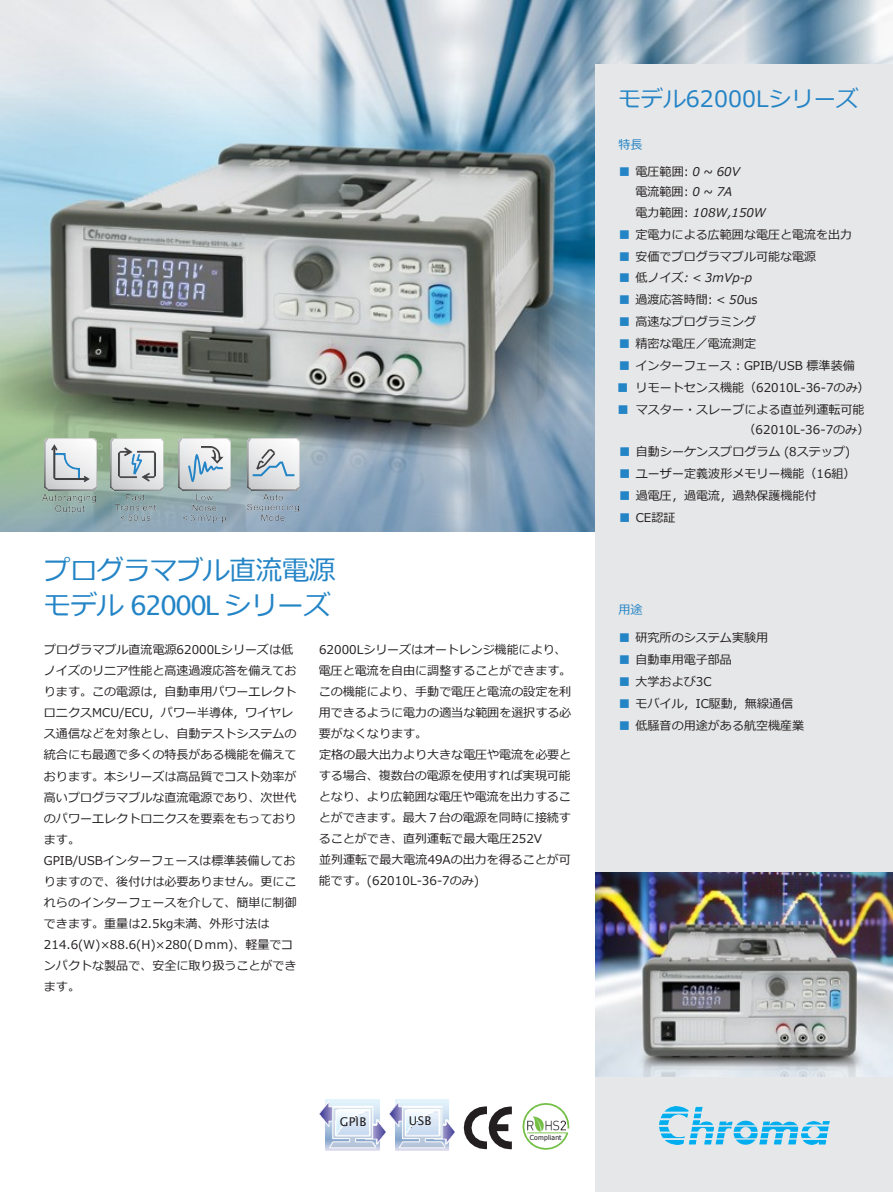
<style>
.page{position:relative;width:893px;height:1192px;background:#fff}
.page>*{position:absolute;margin:0;border:0;box-sizing:border-box;transform-origin:0 0}
.t1{font:27px/35px "Meiryo";letter-spacing:-.02em;color:#2384c6}
.t2{font:22.5px "Meiryo";color:#2384c6}
.t3{font:12px/21px "Meiryo";color:#231f20}
.t4{font:italic 12px "Meiryo";color:#231f20}
.t5{font:12px "Lucida Sans";letter-spacing:.03em;color:#231f20}
.t6{font:12px "Meiryo";color:#2384c6}
.t7{font:6.9px "Tahoma";letter-spacing:.03em;color:#231f20}
.s1{font-family:"Lucida Sans"}
.s2{font-family:"Sim Sun";color:#2384c6}
.s3{font-style:italic}
.s4{font-style:normal}
.s5{font-family:"Sim Sun";font-style:normal;color:#2384c6}
</style>
<div class="page">
<img style="left:0;top:0;width:892px;height:532px">
<div style="left:595px;top:64px;width:297px;height:1126px;background:#e6e7e8"></div>
<img style="left:801px;top:1121px;width:28px;height:23px">
<img style="left:659px;top:1106px;width:54px;height:38px">
<svg style="left:715px;top:1120px;width:83px;height:24px"></svg>
<img style="left:595px;top:872px;width:297px;height:204px">
<img style="left:395px;top:1099px;width:54px;height:51px">
<img style="left:446px;top:1119px;width:9px;height:24px">
<img style="left:389px;top:1101px;width:19px;height:24px">
<svg style="left:398px;top:1106px;width:48px;height:41px"></svg>
<img style="left:407px;top:1111px;width:30px;height:22px">
<img style="left:326px;top:1099px;width:54px;height:51px">
<img style="left:376px;top:1119px;width:10px;height:24px">
<img style="left:320px;top:1101px;width:18px;height:24px">
<svg style="left:329px;top:1106px;width:47px;height:41px"></svg>
<img style="left:337px;top:1111px;width:31px;height:22px">
<div style="left:335px;top:1109px;width:35px;height:26px;border:1px solid #fff"></div>
<div style="left:405px;top:1109px;width:34px;height:26px;border:1px solid #fff"></div>
<svg style="left:464px;top:1106px;width:48px;height:42px"></svg>
<svg style="left:522px;top:1103px;width:47px;height:46px"></svg>
<img style="left:527px;top:1115px;width:38px;height:15px">
<img style="left:183px;top:494px;width:43px;height:28px">
<img style="left:115px;top:494px;width:41px;height:27px">
<img style="left:247px;top:494px;width:51px;height:27px">
<img style="left:42px;top:494px;width:53px;height:19px">
<img style="left:178px;top:438px;width:52px;height:52px">
<img style="left:44px;top:438px;width:52px;height:52px">
<img style="left:247px;top:438px;width:52px;height:52px">
<img style="left:111px;top:438px;width:52px;height:52px">
<img style="left:256px;top:449px;width:18px;height:12px">
<svg style="left:253px;top:461px;width:41px;height:15px"></svg>
<svg style="left:51px;top:444px;width:39px;height:38px"></svg>
<img style="left:202px;top:447px;width:21px;height:7px">
<svg style="left:188px;top:454px;width:35px;height:28px"></svg>
<p class="t1" style="left:44px;top:554px;width:293px">プログラマブル直流電源モデル <span class="s1">62000L</span> シリーズ</p>
<p class="t3" style="left:44px;top:640px;width:254px">プログラマブル直流電源62000Lシリーズは低ノイズのリニア性能と高速過渡応答を備えております。この電源は，自動車用パワーエレクトロニクスMCU/ECU，パワー半導体，ワイヤレス通信などを対象とし、自動テストシステムの統合にも最適で多くの特長がある機能を備えております。本シリーズは高品質でコスト効率が高いプログラマブルな直流電源であり、次世代のパワーエレクトロニクスを要素をもっております。<br>GPIB/USBインターフェースは標準装備しておりますので、後付けは必要ありません。更にこれらのインターフェースを介して、簡単に制御できます。重量は2.5kg未満、外形寸法は<br>214.6(W)×88.6(H)×280(Ｄｍｍ)、軽量でコ</p>
<p class="t3" style="left:44px;top:955px;width:254px">ンパクトな製品で、安全に取り扱うことができます。</p>
<p class="t3" style="left:319px;top:639px;width:254px">62000Lシリーズはオートレンジ機能により、電圧と電流を自由に調整することができます。この機能により、手動で電圧と電流の設定を利用できるように電力の適当な範囲を選択する必要がなくなります。</p>
<p class="t3" style="left:319px;top:744px;width:254px;text-align:justify">定格の最大出力より大きな電圧や電流を必要とする場合、複数台の電源を使用すれば実現可能となり、より広範囲な電圧や電流を出力することができます。最大７台の電源を同時に接続することができ、直列運転で最大電圧252V</p>
<p class="t3" style="left:319px;top:850px;width:253px">並列運転で最大電流49Aの出力を得ることが可能です。(62010L-36-7のみ)</p>
<p class="t2" style="left:618px;top:83px;width:242px">モデル62000Lシリーズ</p>
<p class="t6" style="left:618px;top:137px;width:26px">特長</p>
<p class="t3" style="left:618px;top:162px;width:123px"><span class="s2">■</span> 電圧範囲: <span class="s3">0</span> ~ <span class="s3">60V</span></p>
<p class="t3" style="left:635px;top:182px;width:98px">電流範囲: <span class="s3">0</span> ~ <span class="s3">7A</span></p>
<p class="t4" style="left:635px;top:204px;width:132px"><span class="s4">電力範囲:</span> 108W,150W</p>
<p class="t4" style="left:618px;top:226px;width:235px"><span class="s5">■</span> 定電力による広範囲な電圧と電流を出力</p>
<p class="t4" style="left:618px;top:248px;width:199px"><span class="s5">■</span> 安価でプログラマブル可能な電源</p>
<p class="t4" style="left:618px;top:269px;width:135px"><span class="s5">■</span> 低ノイズ: &lt; 3mVp-p</p>
<p class="t4" style="left:618px;top:291px;width:141px"><span class="s5">■</span> 過渡応答時間<span class="s4">: &lt;</span> 50<span class="s4">us</span></p>
<p class="t3" style="left:618px;top:312px;width:139px"><span class="s2">■</span> 高速なプログラミング</p>
<p class="t3" style="left:618px;top:334px;width:139px"><span class="s2">■</span> 精密な電圧／電流測定</p>
<p class="t3" style="left:618px;top:356px;width:238px"><span class="s2">■</span> インターフェース︓GPIB/USB 標準装備</p>
<p class="t3" style="left:617px;top:378px;width:254px"><span class="s2">■</span> リモートセンス機能（62010L-36-7のみ）</p>
<p class="t3" style="left:617px;top:399px;width:249px"><span class="s2">■</span> マスター・スレーブによる直並列運転可能</p>
<p class="t3" style="left:743px;top:420px;width:127px">（62010L-36-7のみ）</p>
<p class="t3" style="left:618px;top:442px;width:233px"><span class="s2">■</span> 自動シーケンスプログラム (8ステップ)</p>
<p class="t3" style="left:618px;top:464px;width:238px"><span class="s2">■</span> ユーザー定義波形メモリー機能（16組）</p>
<p class="t3" style="left:618px;top:486px;width:199px"><span class="s2">■</span> 過電圧，過電流，過熱保護機能付</p>
<p class="t3" style="left:618px;top:507px;width:58px"><span class="s2">■</span> CE認証</p>
<p class="t6" style="left:618px;top:601px;width:26px">用途</p>
<p class="t3" style="left:618px;top:627px;width:151px"><span class="s2">■</span> 研究所のシステム実験用</p>
<p class="t3" style="left:618px;top:649px;width:115px"><span class="s2">■</span> 自動車用電子部品</p>
<p class="t3" style="left:618px;top:671px;width:95px"><span class="s2">■</span> 大学および3C</p>
<p class="t3" style="left:618px;top:693px;width:176px"><span class="s2">■</span> モバイル，IC駆動，無線通信</p>
<p class="t3" style="left:618px;top:715px;width:187px"><span class="s2">■</span> 低騒音の用途がある航空機産業</p>
<p class="t5" style="left:340px;top:1114px;width:28px">GPIB</p>
<p class="t5" style="left:408px;top:1113px;width:24px">USB</p>
<p class="t7" style="left:530px;top:1132px;width:33px">Compliant</p>
</div>
